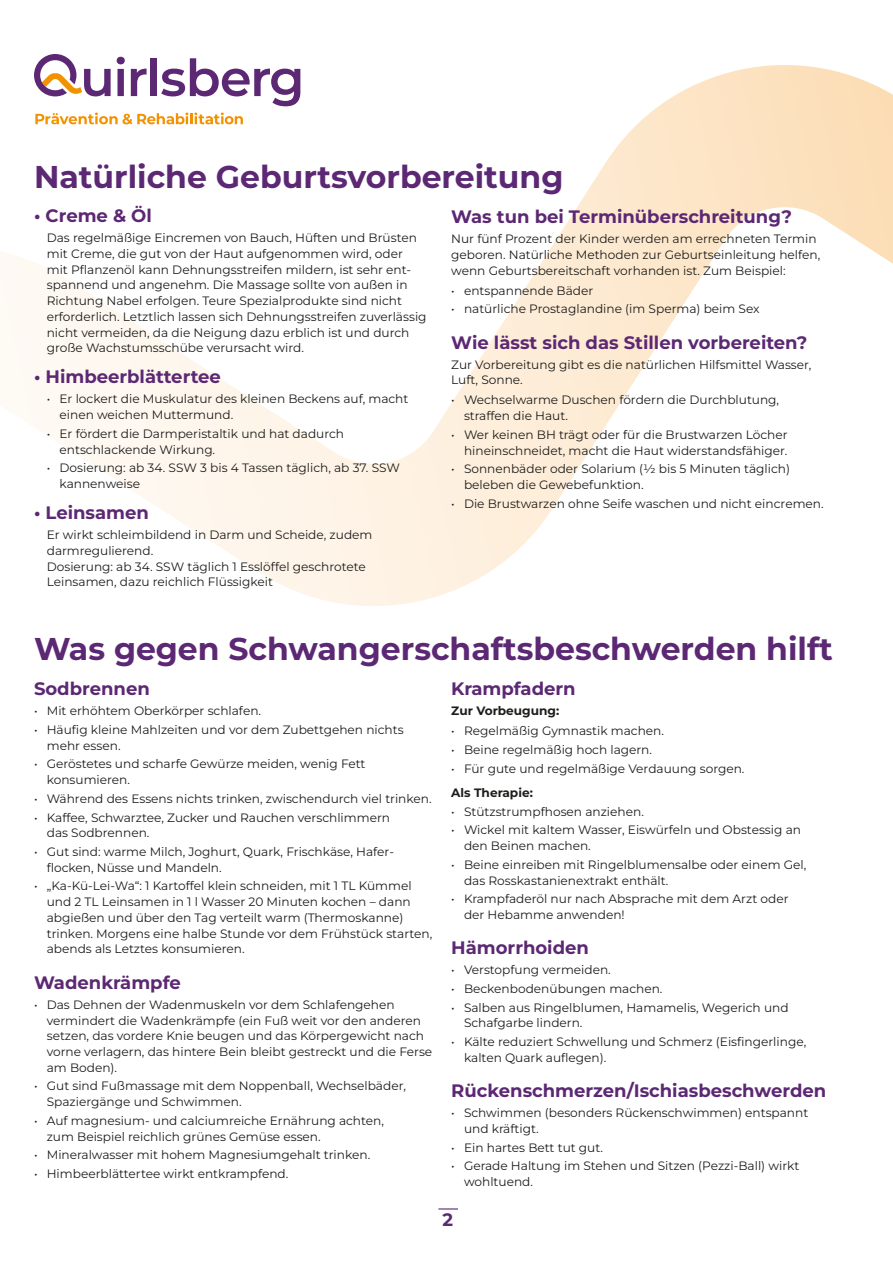
<style>
.page{position:relative;width:893px;height:1263px;background:#fff}
.page>*{position:absolute;margin:0;border:0;box-sizing:border-box;transform-origin:0 0}
.t1{font:700 31.5px "Montserrat";color:#5c2874}
.t2{font:700 18px "Montserrat";color:#5c2874}
.t3{font:12.15px/15.8px "Montserrat";color:#1d1d1b}
.t4{font:700 12.15px "Montserrat";color:#1d1d1b}
</style>
<div class="page">
<svg style="left:0;top:56px;width:893px;height:550px"></svg>
<svg style="left:35px;top:113px;width:208px;height:11px"></svg>
<svg style="left:117px;top:57px;width:8px;height:39px"></svg>
<svg style="left:131px;top:69px;width:16px;height:27px"></svg>
<div style="left:151px;top:58px;width:6px;height:38px;background:#5c2874"></div>
<svg style="left:161px;top:58px;width:139px;height:48px"></svg>
<svg style="left:34px;top:54px;width:77px;height:42px"></svg>
<svg style="left:438px;top:1208px;width:20px;height:1px"></svg>
<h1 class="t1" style="left:34px;top:156px;width:531px">Natürliche Geburtsvorbereitung</h1>
<h2 class="t2" style="left:34px;top:204px;width:119px">• Creme &amp; Öl</h2>
<p class="t3" style="left:47px;top:230px;width:381px">Das regelmäßige Eincremen von Bauch, Hüften und Brüsten mit Creme, die gut von der Haut aufgenommen wird, oder mit Pflanzenöl kann Dehnungsstreifen mildern, ist sehr ent&shy;spannend und angenehm. Die Massage sollte von außen in Richtung Nabel erfolgen. Teure Spezialprodukte sind nicht erforderlich. Letztlich lassen sich Dehnungsstreifen zuverlässig nicht vermeiden, da die Neigung dazu erblich ist und durch große Wachstumsschübe verursacht wird.</p>
<h2 class="t2" style="left:34px;top:365px;width:188px">• Himbeerblättertee</h2>
<p class="t3" style="left:60px;top:391px;width:350px;text-indent:-13px">• Er lockert die Muskulatur des kleinen Beckens auf, macht einen weichen Muttermund.</p>
<p class="t3" style="left:60px;top:425px;width:286px;text-indent:-13px">• Er fördert die Darmperistaltik und hat dadurch entschlackende Wirkung.</p>
<p class="t3" style="left:60px;top:460px;width:342px;text-indent:-13px">• Dosierung: ab 34. SSW 3 bis 4 Tassen täglich, ab 37. SSW kannenweise</p>
<h2 class="t2" style="left:34px;top:501px;width:116px">• Leinsamen</h2>
<p class="t3" style="left:47px;top:527px;width:327px">Er wirkt schleimbildend in Darm und Scheide, zudem darmregulierend.<br>Dosierung: ab 34. SSW täglich 1 Esslöffel geschrotete Leinsamen, dazu reichlich Flüssigkeit</p>
<h2 class="t2" style="left:451px;top:205px;width:342px">Was tun bei Terminüberschreitung?</h2>
<p class="t3" style="left:451px;top:231px;width:371px">Nur fünf Prozent der Kinder werden am errechneten Termin geboren. Natürliche Methoden zur Geburtseinleitung helfen, wenn Geburtsbereitschaft vorhanden ist. Zum Beispiel:</p>
<p class="t3" style="left:451px;top:282px;width:144px">• entspannende Bäder</p>
<p class="t3" style="left:451px;top:301px;width:310px">• natürliche Prostaglandine (im Sperma) beim Sex</p>
<h2 class="t2" style="left:451px;top:330px;width:358px">Wie lässt sich das Stillen vorbereiten?</h2>
<p class="t3" style="left:451px;top:356px;width:362px">Zur Vorbereitung gibt es die natürlichen Hilfsmittel Wasser,<br>Luft, Sonne.</p>
<p class="t3" style="left:464px;top:392px;width:317px;text-indent:-13px">• Wechselwarme Duschen fördern die Durchblutung, straffen die Haut.</p>
<p class="t3" style="left:451px;top:426px;width:338px;text-align:right">• Wer keinen BH trägt oder für die Brustwarzen Löcher hineinschneidet, macht die Haut widerstandsfähiger.</p>
<p class="t3" style="left:464px;top:461px;width:328px;text-indent:-13px">• Sonnenbäder oder Solarium (½ bis 5 Minuten täglich) beleben die Gewebefunktion.</p>
<p class="t3" style="left:451px;top:495px;width:374px">• Die Brustwarzen ohne Seife waschen und nicht eincremen.</p>
<h1 class="t1" style="left:34px;top:628px;width:800px">Was gegen Schwangerschaftsbeschwerden hilft</h1>
<h2 class="t2" style="left:34px;top:677px;width:117px">Sodbrennen</h2>
<p class="t3" style="left:34px;top:703px;width:229px">• Mit erhöhtem Oberkörper schlafen.</p>
<p class="t3" style="left:47px;top:721px;width:358px;text-indent:-13px">• Häufig kleine Mahlzeiten und vor dem Zubettgehen nichts mehr essen.</p>
<p class="t3" style="left:47px;top:756px;width:320px;text-indent:-13px">• Geröstetes und scharfe Gewürze meiden, wenig Fett konsumieren.</p>
<p class="t3" style="left:34px;top:790px;width:399px">• Während des Essens nichts trinken, zwischendurch viel trinken.</p>
<p class="t3" style="left:47px;top:809px;width:345px;text-indent:-13px">• Kaffee, Schwarztee, Zucker und Rauchen verschlimmern das Sodbrennen.</p>
<p class="t3" style="left:47px;top:843px;width:349px;text-indent:-13px">• Gut sind: warme Milch, Joghurt, Quark, Frischkäse, Hafer&shy;flocken, Nüsse und Mandeln.</p>
<p class="t3" style="left:47px;top:878px;width:387px;text-indent:-13px">• „Ka-Kü-Lei-Wa“: 1 Kartoffel klein schneiden, mit 1 TL Kümmel und 2 TL Leinsamen in 1 l Wasser 20 Minuten kochen – dann abgießen und über den Tag verteilt warm (Thermoskanne) trinken. Morgens eine halbe Stunde vor dem Frühstück starten, abends als Letztes konsumieren.</p>
<h2 class="t2" style="left:34px;top:970px;width:148px">Wadenkrämpfe</h2>
<p class="t3" style="left:47px;top:996px;width:387px;text-indent:-13px">• Das Dehnen der Wadenmuskeln vor dem Schlafengehen vermindert die Wadenkrämpfe (ein Fuß weit vor den anderen setzen, das vordere Knie beugen und das Körpergewicht nach vorne verlagern, das hintere Bein bleibt gestreckt und die Ferse am Boden).</p>
<p class="t3" style="left:47px;top:1078px;width:361px;text-indent:-13px">• Gut sind Fußmassage mit dem Noppenball, Wechselbäder,<br>Spaziergänge und Schwimmen.</p>
<p class="t3" style="left:47px;top:1112px;width:339px;text-indent:-13px">• Auf magnesium- und calciumreiche Ernährung achten, zum Beispiel reichlich grünes Gemüse essen.</p>
<p class="t3" style="left:34px;top:1147px;width:338px">• Mineralwasser mit hohem Magnesiumgehalt trinken.</p>
<p class="t3" style="left:34px;top:1166px;width:256px">• Himbeerblättertee wirkt entkrampfend.</p>
<h2 class="t2" style="left:451px;top:677px;width:126px">Krampfadern</h2>
<p class="t4" style="left:451px;top:703px;width:110px">Zur Vorbeugung:</p>
<p class="t3" style="left:451px;top:723px;width:214px">• Regelmäßig Gymnastik machen.</p>
<p class="t3" style="left:451px;top:741px;width:202px">• Beine regelmäßig hoch lagern.</p>
<p class="t3" style="left:451px;top:760px;width:295px">• Für gute und regelmäßige Verdauung sorgen.</p>
<p class="t4" style="left:451px;top:784px;width:83px">Als Therapie:</p>
<p class="t3" style="left:451px;top:803px;width:194px">• Stützstrumpfhosen anziehen.</p>
<p class="t3" style="left:464px;top:822px;width:339px;text-indent:-13px">• Wickel mit kaltem Wasser, Eiswürfeln und Obstessig an den Beinen machen.</p>
<p class="t3" style="left:464px;top:856px;width:344px;text-indent:-13px">• Beine einreiben mit Ringelblumensalbe oder einem Gel, das Rosskastanienextrakt enthält.</p>
<p class="t3" style="left:464px;top:891px;width:326px;text-indent:-13px">• Krampfaderöl nur nach Absprache mit dem Arzt oder der Hebamme anwenden!</p>
<h2 class="t2" style="left:451px;top:936px;width:139px">Hämorrhoiden</h2>
<p class="t3" style="left:451px;top:962px;width:161px">• Verstopfung vermeiden.</p>
<p class="t3" style="left:451px;top:980px;width:213px">• Beckenbodenübungen machen.</p>
<p class="t3" style="left:464px;top:999px;width:326px;text-indent:-13px">• Salben aus Ringelblumen, Hamamelis, Wegerich und<br>Schafgarbe lindern.</p>
<p class="t3" style="left:464px;top:1034px;width:344px;text-indent:-13px">• Kälte reduziert Schwellung und Schmerz (Eisfingerlinge, kalten Quark auflegen).</p>
<h2 class="t2" style="left:451px;top:1079px;width:377px">Rückenschmerzen/Ischiasbeschwerden</h2>
<p class="t3" style="left:464px;top:1105px;width:346px;text-indent:-13px">• Schwimmen (besonders Rückenschwimmen) entspannt und kräftigt.</p>
<p class="t3" style="left:451px;top:1139px;width:153px">• Ein hartes Bett tut gut.</p>
<p class="t3" style="left:464px;top:1158px;width:337px;text-indent:-13px">• Gerade Haltung im Stehen und Sitzen (Pezzi-Ball) wirkt wohltuend.</p>
<h2 class="t2" style="left:443px;top:1208px;width:12px">2</h2>
</div>
